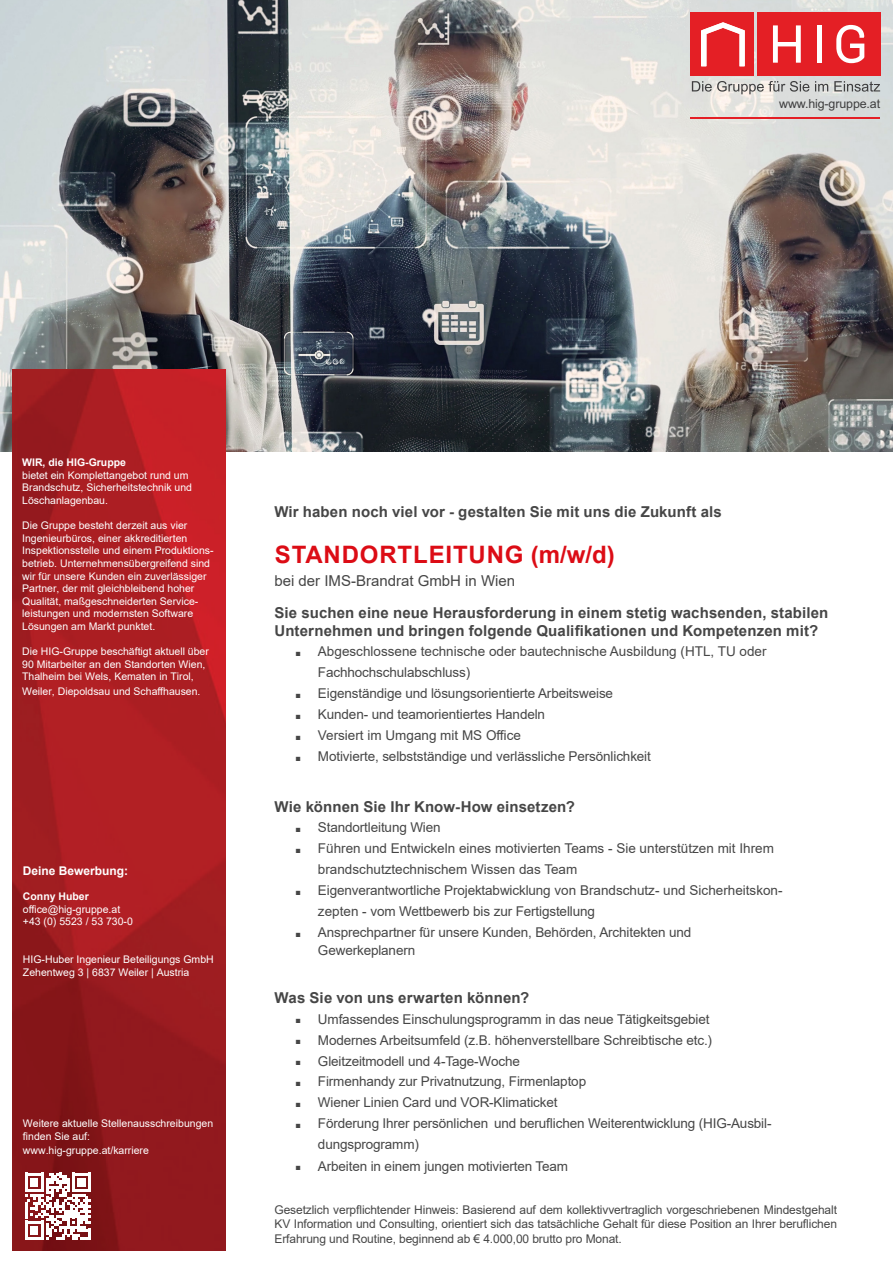
<style>
.page{position:relative;width:893px;height:1263px;background:#fff}
.page>*{position:absolute;margin:0;border:0;box-sizing:border-box;transform-origin:0 0}
.t1{font:700 24px "Arial";letter-spacing:.035em;color:#dc0c15}
.t2{font:700 15px/18px "Arial";letter-spacing:.01em;color:#464646}
.t3{font:15px "Arial";color:#464646}
.t4{font:13.5px/21px "Arial";letter-spacing:-.01em;color:#464646}
.t5{font:12.45px "Arial";letter-spacing:-.01em;color:#3e3e3f}
.t6{font:12px/14.4px "Arial";letter-spacing:-.01em;color:#464646;text-align:justify}
.t7{font:700 12px "Arial";color:#fff}
.t8{font:10.5px/12.6px "Arial";color:#fff}
.t9{font:700 10.5px "Arial";color:#fff}
.s1{font-size:9px}
</style>
<div class="page">
<img style="left:0;top:0;width:893px;height:452px">
<img style="left:13px;top:370px;width:212px;height:880px">
<svg style="left:692px;top:81px;width:117px;height:13px;background:#bdbcb9"></svg>
<svg style="left:815px;top:81px;width:13px;height:10px"></svg>
<svg style="left:834px;top:81px;width:46px;height:11px"></svg>
<div style="left:757px;top:13px;width:123px;height:63px;background:#e41f25"></div>
<div style="left:691px;top:13px;width:63px;height:63px;background:#e41f25"></div>
<svg style="left:773px;top:25px;width:28px;height:38px"></svg>
<hr style="left:817px;top:25px;width:4px;height:38px;background:#fff">
<svg style="left:836px;top:25px;width:28px;height:38px"></svg>
<svg style="left:701px;top:22px;width:44px;height:44px"></svg>
<hr style="left:691px;top:117px;width:189px;height:1px;background:#e41f25">
<svg style="left:25px;top:1173px;width:66px;height:66px"></svg>
<p class="t5" style="left:779px;top:96px;width:102px">www.hig-gruppe.at</p>
<p class="t9" style="left:22px;top:455px;width:105px">WIR, die HIG-Gruppe</p>
<p class="t8" style="left:22px;top:469px;width:171px">bietet ein Komplettangebot rund um<br>Brandschutz, Sicherheitstechnik und<br>Löschanlagenbau.</p>
<p class="t8" style="left:22px;top:519px;width:193px">Die Gruppe besteht derzeit aus vier Ingenieurbüros, einer akkreditierten Inspektionsstelle und einem Produktions&shy;betrieb. Unternehmensübergreifend sind wir für unsere Kunden ein zuverlässiger Partner, der mit gleichbleibend hoher Qualität, maßgeschneiderten Service&shy;leistungen und modernsten Software Lösungen am Markt punktet.</p>
<p class="t8" style="left:22px;top:645px;width:188px">Die HIG-Gruppe beschäftigt aktuell über<br>90 Mitarbeiter an den Standorten Wien,<br>Thalheim bei Wels, Kematen in Tirol,</p>
<p class="t8" style="left:22px;top:685px;width:180px">Weiler, Diepoldsau und Schaffhausen.</p>
<p class="t7" style="left:23px;top:862px;width:107px">Deine Bewerbung:</p>
<p class="t9" style="left:23px;top:889px;width:67px">Conny Huber</p>
<p class="t8" style="left:23px;top:903px;width:99px">office@hig-gruppe.at</p>
<p class="t8" style="left:23px;top:915px;width:112px">+43 (0) 5523 / 53 730-0</p>
<p class="t8" style="left:23px;top:953px;width:192px">HIG-Huber Ingenieur Beteiligungs GmbH</p>
<p class="t8" style="left:23px;top:966px;width:168px">Zehentweg 3 | 6837 Weiler | Austria</p>
<p class="t8" style="left:23px;top:1117px;width:192px">Weitere aktuelle Stellenausschreibungen finden Sie auf:</p>
<p class="t8" style="left:23px;top:1144px;width:128px">www.hig-gruppe.at/karriere</p>
<p class="t2" style="left:274px;top:502px;width:449px">Wir haben noch viel vor - gestalten Sie mit uns die Zukunft als</p>
<p class="t1" style="left:275px;top:537px;width:341px">STANDORTLEITUNG (m/w/d)</p>
<p class="t3" style="left:274px;top:570px;width:242px">bei der IMS-Brandrat GmbH in Wien</p>
<p class="t2" style="left:274px;top:604px;width:555px">Sie suchen eine neue Herausforderung in einem stetig wachsenden, stabilen<br>Unternehmen und bringen folgende Qualifikationen und Kompetenzen mit?</p>
<p class="t4" style="left:318px;top:640px;width:450px;text-indent:-22px"><span class="s1">■</span> Abgeschlossene technische oder bautechnische Ausbildung (HTL, TU oder<br>Fachhochschulabschluss)</p>
<p class="t4" style="left:295px;top:682px;width:319px"><span class="s1">■</span> Eigenständige und lösungsorientierte Arbeitsweise</p>
<p class="t4" style="left:295px;top:703px;width:251px"><span class="s1">■</span> Kunden- und teamorientiertes Handeln</p>
<p class="t4" style="left:295px;top:724px;width:227px"><span class="s1">■</span> Versiert im Umgang mit MS Office</p>
<p class="t4" style="left:295px;top:745px;width:357px"><span class="s1">■</span> Motivierte, selbstständige und verlässliche Persönlichkeit</p>
<p class="t2" style="left:274px;top:798px;width:302px">Wie können Sie Ihr Know-How einsetzen?</p>
<p class="t4" style="left:295px;top:816px;width:147px"><span class="s1">■</span> Standortleitung Wien</p>
<p class="t4" style="left:318px;top:837px;width:457px;text-indent:-22px"><span class="s1">■</span> Führen und Entwickeln eines motivierten Teams - Sie unterstützen mit Ihrem brandschutztechnischem Wissen das Team</p>
<p class="t4" style="left:318px;top:879px;width:466px;text-indent:-22px"><span class="s1">■</span> Eigenverantwortliche Projektabwicklung von Brandschutz- und Sicherheitskon&shy;zepten - vom Wettbewerb bis zur Fertigstellung</p>
<p class="t4" style="left:295px;top:921px;width:397px"><span class="s1">■</span> Ansprechpartner für unsere Kunden, Behörden, Architekten und</p>
<p class="t4" style="left:318px;top:939px;width:99px">Gewerkeplanern</p>
<p class="t2" style="left:274px;top:989px;width:256px">Was Sie von uns erwarten können?</p>
<p class="t4" style="left:295px;top:1009px;width:416px"><span class="s1">■</span> Umfassendes Einschulungsprogramm in das neue Tätigkeitsgebiet</p>
<p class="t4" style="left:295px;top:1030px;width:418px"><span class="s1">■</span> Modernes Arbeitsumfeld (z.B. höhenverstellbare Schreibtische etc.)</p>
<p class="t4" style="left:295px;top:1051px;width:226px"><span class="s1">■</span> Gleitzeitmodell und 4-Tage-Woche</p>
<p class="t4" style="left:295px;top:1070px;width:292px"><span class="s1">■</span> Firmenhandy zur Privatnutzung, Firmenlaptop</p>
<p class="t4" style="left:295px;top:1091px;width:264px"><span class="s1">■</span> Wiener Linien Card und VOR-Klimaticket</p>
<p class="t4" style="left:295px;top:1112px;width:478px"><span class="s1">■</span> Förderung Ihrer persönlichen und beruflichen Weiterentwicklung (HIG-Ausbil-</p>
<p class="t4" style="left:318px;top:1133px;width:103px">dungsprogramm)</p>
<p class="t4" style="left:295px;top:1156px;width:274px"><span class="s1">■</span> Arbeiten in einem jungen motivierten Team</p>
<p class="t6" style="left:274px;top:1202px;width:564px">Gesetzlich verpflichtender Hinweis: Basierend auf dem kollektivvertraglich vorgeschriebenen Mindestgehalt KV Information und Consulting, orientiert sich das tatsächliche Gehalt für diese Position an Ihrer beruflichen Erfahrung und Routine, beginnend ab € 4.000,00 brutto pro Monat.</p>
</div>
